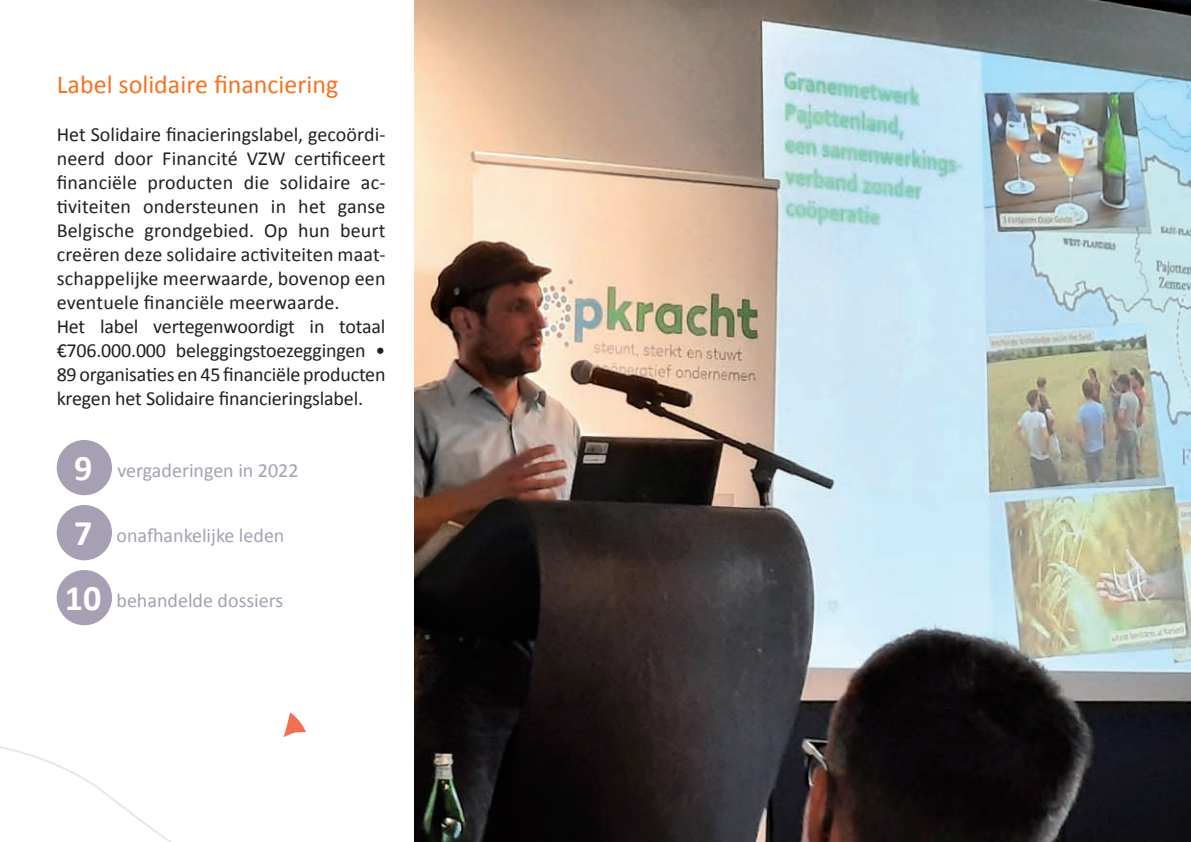
<style>
.page{position:relative;width:1191px;height:842px;background:#fff}
.page>*{position:absolute;margin:0;border:0;box-sizing:border-box;transform-origin:0 0}
.t1{font:26px "Calibri";color:#f47321}
.t2{font:20px/24px "Calibri";color:#231f20}
.t3{font:20px "Calibri";color:#a79fb4}
.s1{font-weight:700;font-size:36px;color:#fff}
</style>
<div class="page">
<div style="left:57px;top:441px;width:54px;height:53px;background:#a79fb4;border-radius:50%"></div>
<div style="left:57px;top:440px;width:55px;height:55px;border:2px solid #a79fb4;border-radius:50%"></div>
<div style="left:57px;top:506px;width:54px;height:53px;background:#a79fb4;border-radius:50%"></div>
<div style="left:57px;top:505px;width:55px;height:55px;border:2px solid #a79fb4;border-radius:50%"></div>
<div style="left:57px;top:571px;width:54px;height:53px;background:#a79fb4;border-radius:50%"></div>
<div style="left:57px;top:570px;width:55px;height:55px;border:2px solid #a79fb4;border-radius:50%"></div>
<img style="left:414px;top:0;width:777px;height:842px">
<svg style="left:0;top:712px;width:306px;height:130px"></svg>
<h1 class="t1" style="left:57px;top:68px;width:283px">Label solidaire financiering</h1>
<p class="t2" style="left:57px;top:123px;width:330px">Het Solidaire finacieringslabel, gecoördi&shy;neerd door Financité VZW certificeert financiële producten die solidaire ac&shy;tiviteiten ondersteunen in het ganse Belgische grondgebied. Op hun beurt creëren deze solidaire activiteiten maat&shy;schappelijke meerwaarde, bovenop een eventuele financiële meerwaarde.<br>Het label vertegenwoordigt in totaal €706.000.000 beleggingstoezeggingen • 89 organisaties en 45 financiële producten kregen het Solidaire financieringslabel.</p>
<p class="t3" style="left:74px;top:458px;width:226px"><span class="s1">9</span> vergaderingen in 2022</p>
<p class="t3" style="left:74px;top:523px;width:212px"><span class="s1">7</span> onafhankelijke leden</p>
<p class="t3" style="left:65px;top:588px;width:220px"><span class="s1">10</span> behandelde dossiers</p>
</div>
